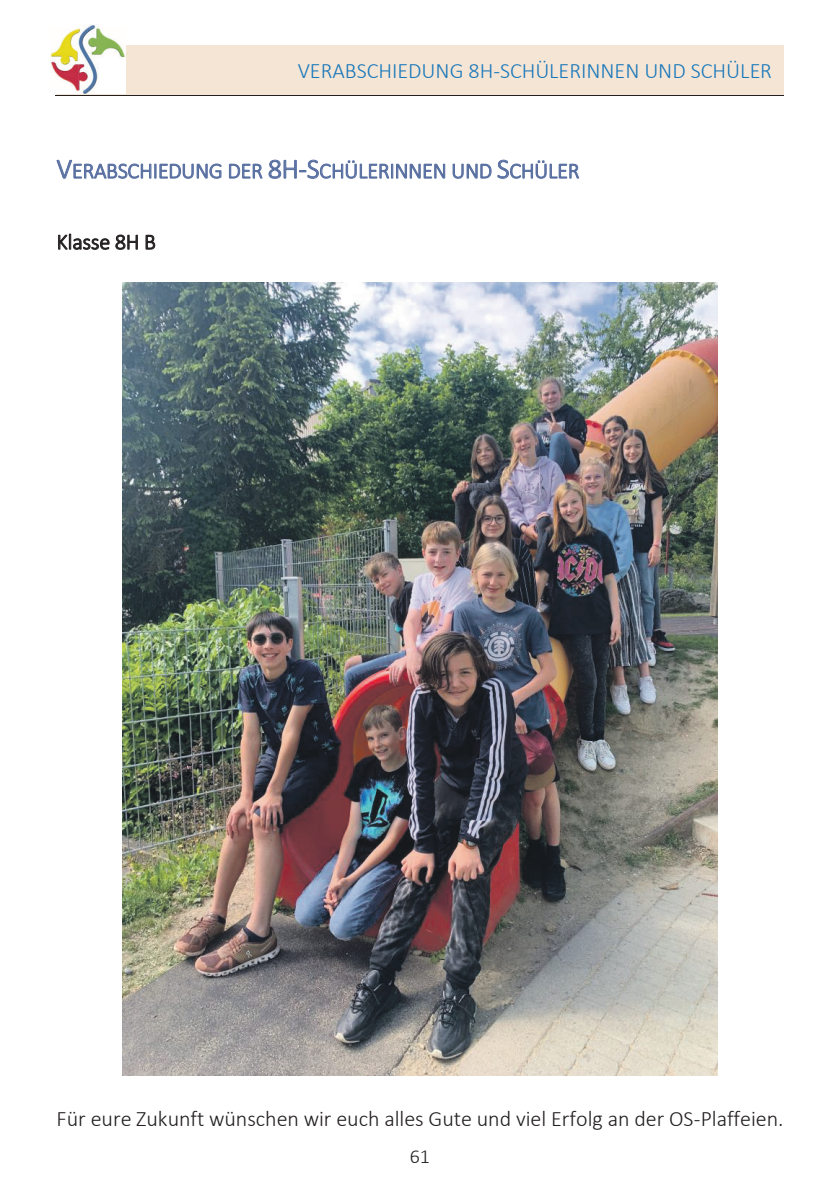
<style>
.page{position:relative;width:840px;height:1191px;background:#fff}
.page>*{position:absolute;margin:0;border:0;box-sizing:border-box;transform-origin:0 0}
.t1{font:300 22px "Calibri";letter-spacing:-.005em;color:#231f20}
.t2{font:300 22px "Calibri";letter-spacing:-.01em;color:#576ea0}
.t3{font:300 22px "Calibri";color:#1978bb}
.t4{font:300 20px "Calibri";color:#231f20}
.s1{font-size:28px}
</style>
<div class="page">
<div style="left:96px;top:57px;width:675px;height:27px;background:#f5e5d5"></div>
<div style="left:84px;top:45px;width:698px;height:12px;background:#f5e5d5"></div>
<div style="left:57px;top:84px;width:27px;height:11px;background:#f5e5d5"></div>
<div style="left:84px;top:84px;width:698px;height:11px;background:#f5e5d5"></div>
<svg style="left:55px;top:95px;width:29px;height:1px"></svg>
<hr style="left:84px;top:95px;width:698px;height:1px;background:#231f20">
<img style="left:50px;top:24px;width:75px;height:70px">
<img style="left:122px;top:282px;width:595px;height:794px">
<p class="t3" style="left:297px;top:57px;width:475px">VERABSCHIEDUNG 8H-SCHÜLERINNEN UND SCHÜLER</p>
<p class="t2" style="left:57px;top:157px;width:524px"><span class="s1">V</span>ERABSCHIEDUNG DER <span class="s1">8H-S</span>CHÜLERINNEN UND <span class="s1">S</span>CHÜLER</p>
<p class="t1" style="left:57px;top:228px;width:101px">Klasse 8H B</p>
<p class="t1" style="left:57px;top:1104px;width:728px">Für eure Zukunft wünschen wir euch alles Gute und viel Erfolg an der OS-Plaffeien.</p>
<p class="t4" style="left:409px;top:1144px;width:22px">61</p>
</div>
